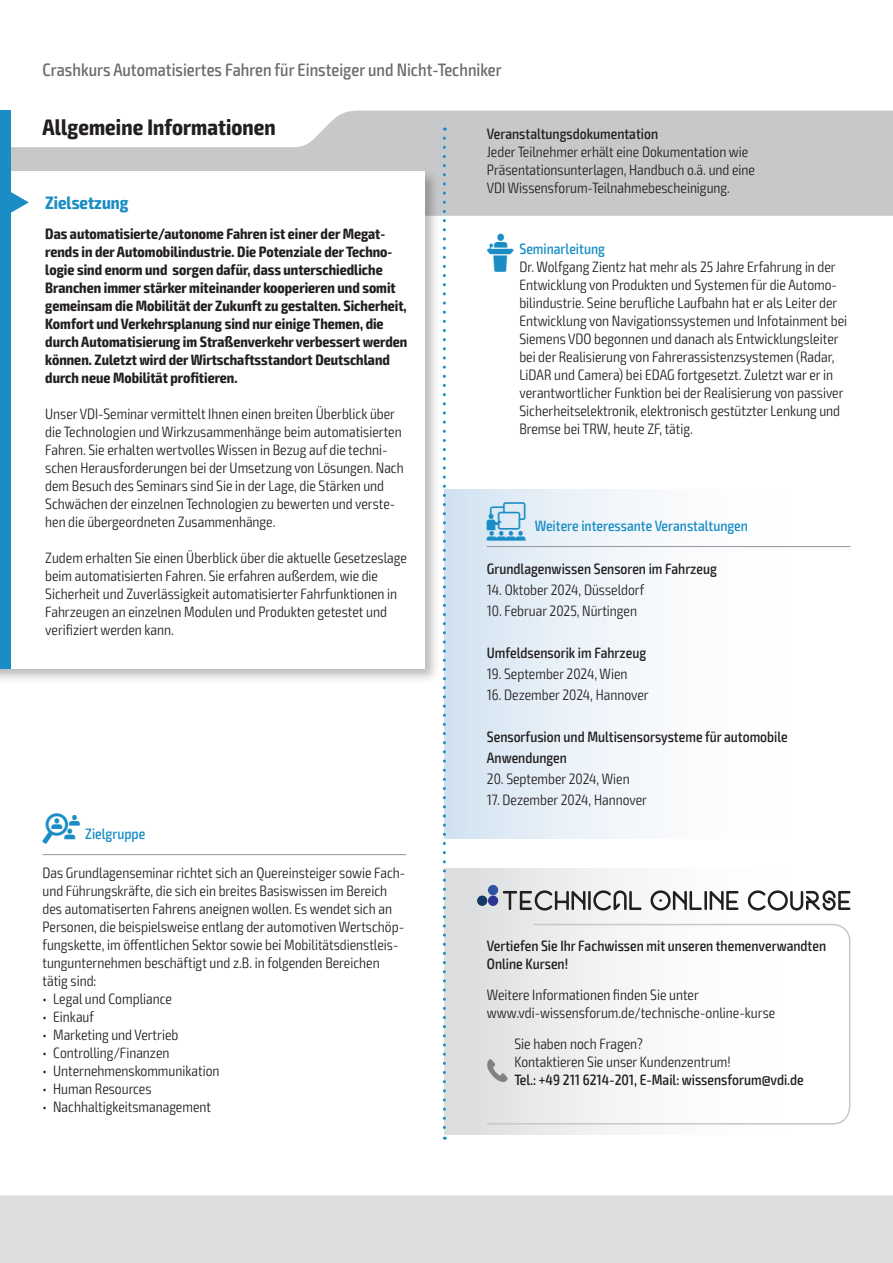
<style>
.page{position:relative;width:893px;height:1263px;background:#fff}
.page>*{position:absolute;margin:0;border:0;box-sizing:border-box;transform-origin:0 0}
.t1{font:700 condensed 22.5px "Exo 2";letter-spacing:.005em;color:#231f20}
.t2{font:500 condensed 18px "Exo 2";color:#6c6d70}
.t3{font:700 condensed 18px "Exo 2";color:#1a8dc4}
.t4{font:300 condensed 15px/18px "Exo 2";color:#231f20}
.t5{font:700 condensed 15px/18px "Exo 2";color:#231f20}
.t6{font:500 condensed 15px/21px "Exo 2";color:#231f20}
.t7{font:500 condensed 15px "Exo 2";color:#1a8dc4}
.s1{font-family:"VDI Iconset S4 A Regular";font-weight:400;font-stretch:normal;color:#1a8dc4}
.s2{font-weight:500;color:#1a8dc4}
.s3{font-family:"VDI Iconset S4 A Regular";font-weight:400;font-stretch:normal;font-size:19.5px}
.s4{font-family:"VDI Iconset S4 A Regular";font-weight:400;font-stretch:normal}
</style>
<div class="page">
<div style="left:0;top:1195px;width:893px;height:68px;background:#dcdddf"></div>
<svg style="left:11px;top:111px;width:881px;height:105px;fill:#c7c8ca"></svg>
<hr style="left:892px;top:111px;width:1px;height:105px;background:#1a8dc4">
<div style="left:0;top:111px;width:11px;height:63px;background:#1a8dc4"></div>
<div style="left:0;top:168px;width:440px;height:516px;background:#231f20;opacity:.3"></div>
<div style="left:0;top:171px;width:424px;height:498px;background:#fff"></div>
<div style="left:0;top:171px;width:11px;height:498px;background:#1a8dc4"></div>
<svg style="left:11px;top:192px;width:18px;height:21px"></svg>
<hr style="left:43px;top:854px;width:363px;height:1px;background:#939598">
<div style="left:444px;top:489px;width:406px;height:349px;background:linear-gradient(to right,#d9e7f3,#fff)"></div>
<hr style="left:487px;top:546px;width:363px;height:1px;background:#939598">
<div style="left:444px;top:869px;width:406px;height:265px;background:linear-gradient(to right,#dfe0e2,#fff)"></div>
<svg style="left:486px;top:923px;width:365px;height:202px"></svg>
<div style="left:444px;top:928px;width:394px;height:192px;background:linear-gradient(to right,#dfe0e2,#fff)"></div>
<svg style="left:487px;top:1059px;width:21px;height:23px"></svg>
<div style="left:488px;top:885px;width:10px;height:10px;background:#3052a3;border-radius:50%"></div>
<div style="left:477px;top:895px;width:10px;height:11px;background:#133a65;border-radius:50%"></div>
<div style="left:488px;top:895px;width:10px;height:11px;background:#2e3393;border-radius:50%"></div>
<svg style="left:503px;top:890px;width:138px;height:20px"></svg>
<svg style="left:650px;top:890px;width:88px;height:20px"></svg>
<svg style="left:748px;top:890px;width:102px;height:20px"></svg>
<svg style="left:443px;top:138px;width:3px;height:1002px"></svg>
<p class="t2" style="left:43px;top:59px;width:461px">Crashkurs Automatisiertes Fahren für Einsteiger und Nicht-Techniker</p>
<h1 class="t1" style="left:43px;top:113px;width:235px">Allgemeine Informationen</h1>
<p class="t6" style="left:487px;top:124px;width:173px">Veranstaltungsdokumentation</p>
<p class="t4" style="left:487px;top:143px;width:270px">Jeder Teilnehmer erhält eine Dokumentation wie<br>Präsentationsunterlagen, Handbuch o.ä. und eine<br>VDI Wissensforum-Teilnahmebescheinigung.</p>
<p class="t5" style="left:45px;top:225px;width:364px">Das automatisierte/autonome Fahren ist einer der Megat&shy;rends in der Automobilindustrie. Die Potenziale der Techno&shy;logie sind enorm und sorgen dafür, dass unterschiedliche Branchen immer stärker miteinander kooperieren und somit gemeinsam die Mobilität der Zukunft zu gestalten. Sicherheit, Komfort und Verkehrsplanung sind nur einige Themen, die durch Automatisierung im Straßenverkehr verbessert werden können. Zuletzt wird der Wirtschaftsstandort Deutschland durch neue Mobilität profitieren.</p>
<p class="t4" style="left:45px;top:405px;width:360px">Unser VDI-Seminar vermittelt Ihnen einen breiten Überblick über die Technologien und Wirkzusammenhänge beim automatisierten Fahren. Sie erhalten wertvolles Wissen in Bezug auf die techni&shy;schen Herausforderungen bei der Umsetzung von Lösungen. Nach dem Besuch des Seminars sind Sie in der Lage, die Stärken und Schwächen der einzelnen Technologien zu bewerten und verste&shy;hen die übergeordneten Zusammenhänge.</p>
<p class="t4" style="left:45px;top:549px;width:363px">Zudem erhalten Sie einen Überblick über die aktuelle Gesetzeslage beim automatisierten Fahren. Sie erfahren außerdem, wie die Sicherheit und Zuverlässigkeit automatisierter Fahrfunktionen in Fahrzeugen an einzelnen Modulen und Produkten getestet und verifiziert werden kann.</p>
<p class="t3" style="left:45px;top:192px;width:85px">Zielsetzung</p>
<p class="t4" style="left:519px;top:240px;width:329px;text-indent:-33px"><span class="s1">L</span> <span class="s2">Seminarleitung<br></span>Dr. Wolfgang Zientz hat mehr als 25 Jahre Erfahrung in der Entwicklung von Produkten und Systemen für die Automo&shy;bilindustrie. Seine berufliche Laufbahn hat er als Leiter der Entwicklung von Navigationssystemen und Infotainment bei Siemens VDO begonnen und danach als Entwicklungsleiter bei der Realisierung von Fahrerassistenzsystemen (Radar, LiDAR und Camera) bei EDAG fortgesetzt. Zuletzt war er in verantwortlicher Funktion bei der Realisierung von passiver Sicherheitselektronik, elektronisch gestützter Lenkung und Bremse bei TRW, heute ZF, tätig.</p>
<p class="t7" style="left:487px;top:517px;width:263px"><span class="s3">W</span> Weitere interessante Veranstaltungen</p>
<p class="t6" style="left:487px;top:558px;width:232px">Grundlagenwissen Sensoren im Fahrzeug</p>
<p class="t4" style="left:487px;top:581px;width:159px">14. Oktober 2024, Düsseldorf</p>
<p class="t4" style="left:487px;top:602px;width:152px">10. Februar 2025, Nürtingen</p>
<p class="t6" style="left:487px;top:642px;width:161px">Umfeldsensorik im Fahrzeug</p>
<p class="t4" style="left:487px;top:665px;width:142px">19. September 2024, Wien</p>
<p class="t4" style="left:487px;top:686px;width:163px">16. Dezember 2024, Hannover</p>
<p class="t6" style="left:487px;top:726px;width:302px">Sensorfusion und Multisensorsysteme für automobile<br>Anwendungen</p>
<p class="t4" style="left:487px;top:770px;width:144px">20. September 2024, Wien</p>
<p class="t4" style="left:487px;top:791px;width:162px">17. Dezember 2024, Hannover</p>
<p class="t7" style="left:43px;top:825px;width:104px"><span class="s4">Z</span> Zielgruppe</p>
<p class="t4" style="left:43px;top:864px;width:364px">Das Grundlagenseminar richtet sich an Quereinsteiger sowie Fach&shy;und Führungskräfte, die sich ein breites Basiswissen im Bereich des automatiserten Fahrens aneignen wollen. Es wendet sich an Personen, die beispielsweise entlang der automotiven Wertschöp&shy;fungskette, im öffentlichen Sektor sowie bei Mobilitätsdienstleis&shy;tungunternehmen beschäftigt und z.B. in folgenden Bereichen tätig sind:</p>
<p class="t4" style="left:43px;top:990px;width:131px">• Legal und Compliance</p>
<p class="t4" style="left:43px;top:1008px;width:53px">• Einkauf</p>
<p class="t4" style="left:43px;top:1026px;width:137px">• Marketing und Vertrieb</p>
<p class="t4" style="left:43px;top:1044px;width:129px">• Controlling/Finanzen</p>
<p class="t4" style="left:43px;top:1062px;width:178px">• Unternehmenskommunikation</p>
<p class="t4" style="left:43px;top:1080px;width:111px">• Human Resources</p>
<p class="t4" style="left:43px;top:1098px;width:170px">• Nachhaltigkeitsmanagement</p>
<p class="t6" style="left:487px;top:937px;width:341px;line-height:18px">Vertiefen Sie Ihr Fachwissen mit unseren themenverwandten<br>Online Kursen!</p>
<p class="t4" style="left:487px;top:986px;width:290px">Weitere Informationen finden Sie unter www.vdi-wissensforum.de/technische-online-kurse</p>
<p class="t4" style="left:514px;top:1035px;width:218px">Sie haben noch Fragen?<br>Kontaktieren Sie unser Kundenzentrum!</p>
<p class="t6" style="left:514px;top:1069px;width:291px">Tel.: +49 211 6214-201, E-Mail: wissensforum@vdi.de</p>
</div>
